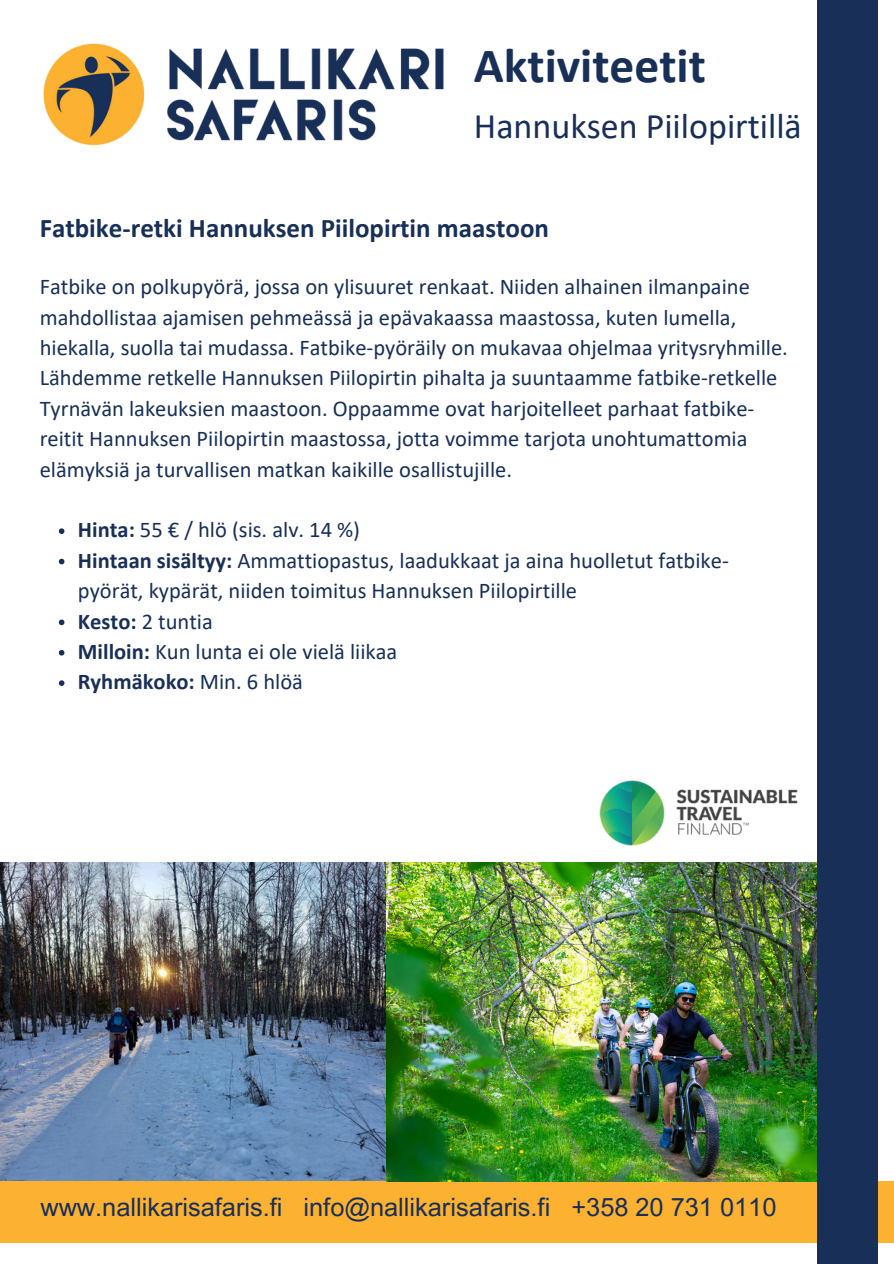
<style>
.page{position:relative;width:894px;height:1264px;background:#fff}
.page>*{position:absolute;margin:0;border:0;box-sizing:border-box;transform-origin:0 0}
.t1{font:700 49.5px "Calibri";color:#182f58}
.t2{font:36px "Calibri";color:#182f58}
.t3{font:700 27px "Calibri";color:#182f58}
.t4{font:25.35px "Arial MT Pro";color:#182f58}
.t5{font:22.5px/30.3px "Calibri";color:#182f58}
.t6{font:700 22.5px "Calibri";color:#182f58}
.s1{font-weight:700}
.s2{font-weight:400}
</style>
<div class="page">
<img style="left:43px;top:43px;width:401px;height:102px">
<img style="left:0;top:862px;width:387px;height:319px">
<div style="left:0;top:1181px;width:893px;height:61px;background:#fcb130"></div>
<img style="left:387px;top:862px;width:429px;height:319px">
<div style="left:816px;top:0;width:61px;height:1263px;background:#182f58"></div>
<svg style="left:59px;top:528px;width:5px;height:6px"></svg>
<svg style="left:59px;top:558px;width:5px;height:6px"></svg>
<svg style="left:59px;top:619px;width:5px;height:6px"></svg>
<svg style="left:59px;top:650px;width:5px;height:5px"></svg>
<svg style="left:59px;top:680px;width:5px;height:6px"></svg>
<img style="left:572px;top:749px;width:245px;height:127px">
<p class="t1" style="left:474px;top:44px;width:233px">Aktiviteetit</p>
<p class="t2" style="left:474px;top:111px;width:329px">Hannuksen Piilopirtillä</p>
<p class="t3" style="left:40px;top:216px;width:511px">Fatbike-retki Hannuksen Piilopirtin maastoon</p>
<h1 class="t5" style="left:40px;top:273px;width:749px">Fatbike on polkupyörä, jossa on ylisuuret renkaat. Niiden alhainen ilmanpaine mahdollistaa ajamisen pehmeässä ja epävakaassa maastossa, kuten lumella, hiekalla, suolla tai mudassa. Fatbike-pyöräily on mukavaa ohjelmaa yritysryhmille.<br>Lähdemme retkelle Hannuksen Piilopirtin pihalta ja suuntaamme fatbike-retkelle Tyrnävän lakeuksien maastoon. Oppaamme ovat harjoitelleet parhaat fatbike&shy;reitit Hannuksen Piilopirtin maastossa, jotta voimme tarjota unohtumattomia elämyksiä ja turvallisen matkan kaikille osallistujille.</h1>
<h2 class="t5" style="left:78px;top:516px;width:283px"><span class="s1">Hinta:</span> 55 € / hlö (sis. alv. 14 %)</h2>
<p class="t5" style="left:78px;top:547px;width:652px"><span class="s1">Hintaan sisältyy:</span> Ammattiopastus, laadukkaat ja aina huolletut fatbike&shy;pyörät, kypärät, niiden toimitus Hannuksen Piilopirtille</p>
<p class="t5" style="left:78px;top:607px;width:136px"><span class="s1">Kesto:</span> 2 tuntia</p>
<p class="t5" style="left:78px;top:638px;width:321px"><span class="s1">Milloin:</span> Kun lunta ei ole vielä liikaa</p>
<p class="t6" style="left:78px;top:672px;width:226px">Ryhmäkoko: <span class="s2">Min. 6 hlöä</span></p>
<p class="t4" style="left:40px;top:1197px;width:737px">www.nallikarisafaris.fi info@nallikarisafaris.fi +358 20 731 0110</p>
</div>
